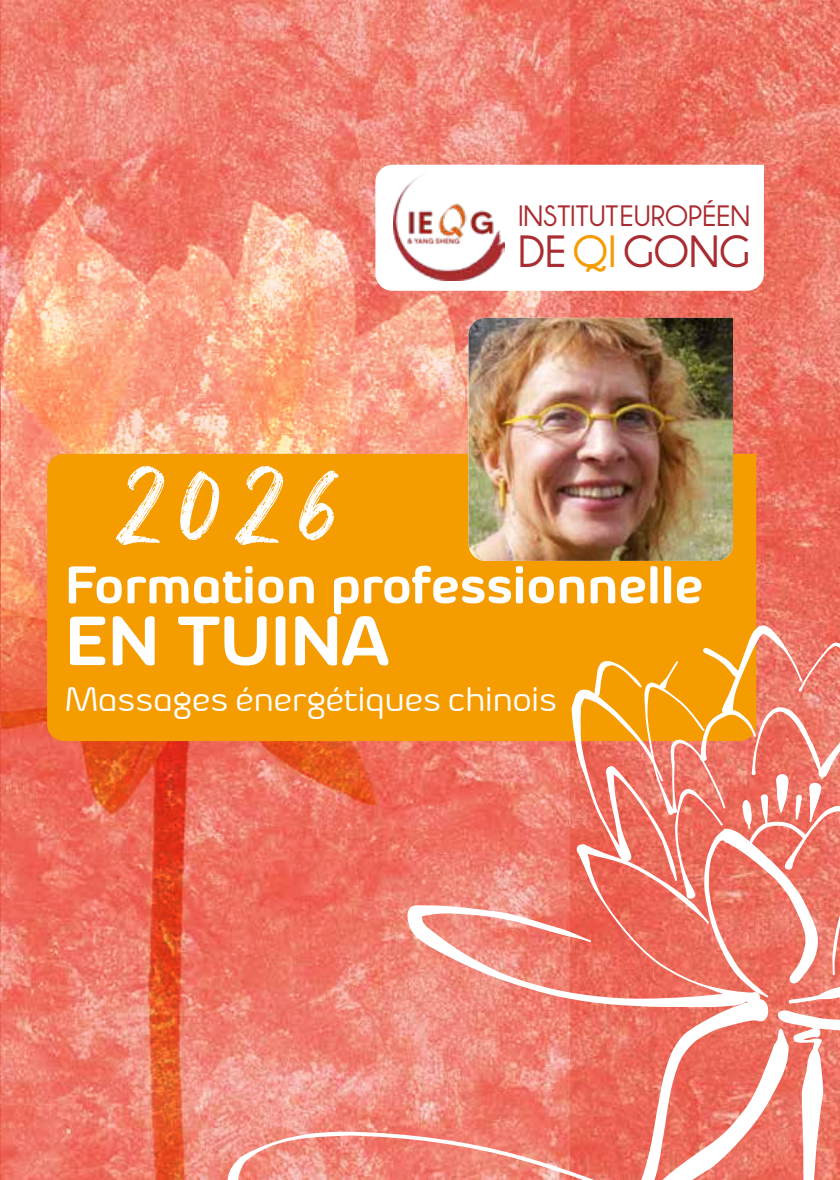
<style>
.page{position:relative;width:840px;height:1180px;background:#fff}
.page>*{position:absolute;margin:0;border:0;box-sizing:border-box;transform-origin:0 0}
.t1{font:157px "Rustyne";color:#fff}
.t2{font:700 69.2px "Byom";color:#fff}
.t3{font:700 52.4px "Byom";color:#fff}
.t4{font:700 45.4px "Champagne&Limousines";color:#a92c31}
.t5{font:34px "Byom";color:#fff}
.t6{font:700 29.8px "Champagne&Limousines";color:#a92c31}
.s1{color:#f59c00}
</style>
<div class="page">
<img style="left:0;top:0;width:839px;height:1179px">
<img style="left:1px;top:0;width:568px;height:1179px">
<div style="left:47px;top:454px;width:708px;height:287px;background:#f59c00"></div>
<img style="left:468px;top:318px;width:264px;height:242px">
<svg style="left:216px;top:617px;width:623px;height:562px;background:#f08961"></svg>
<svg style="left:375px;top:165px;width:388px;height:126px"></svg>
<img style="left:393px;top:172px;width:111px;height:109px">
<p class="t6" style="left:517px;top:199px;width:233px">INSTITUT EUROPÉEN</p>
<h3 class="t4" style="left:517px;top:226px;width:233px">DE<span class="s1">QI</span> GONG</h3>
<h1 class="t1" style="left:108px;top:417px;width:240px">2026</h1>
<h3 class="t3" style="left:65px;top:552px;width:639px">Formation professionnelle</h3>
<h2 class="t2" style="left:65px;top:598px;width:325px">EN TUINA</h2>
<p class="t5" style="left:65px;top:679px;width:493px">Massages énergétiques chinois</p>
</div>
